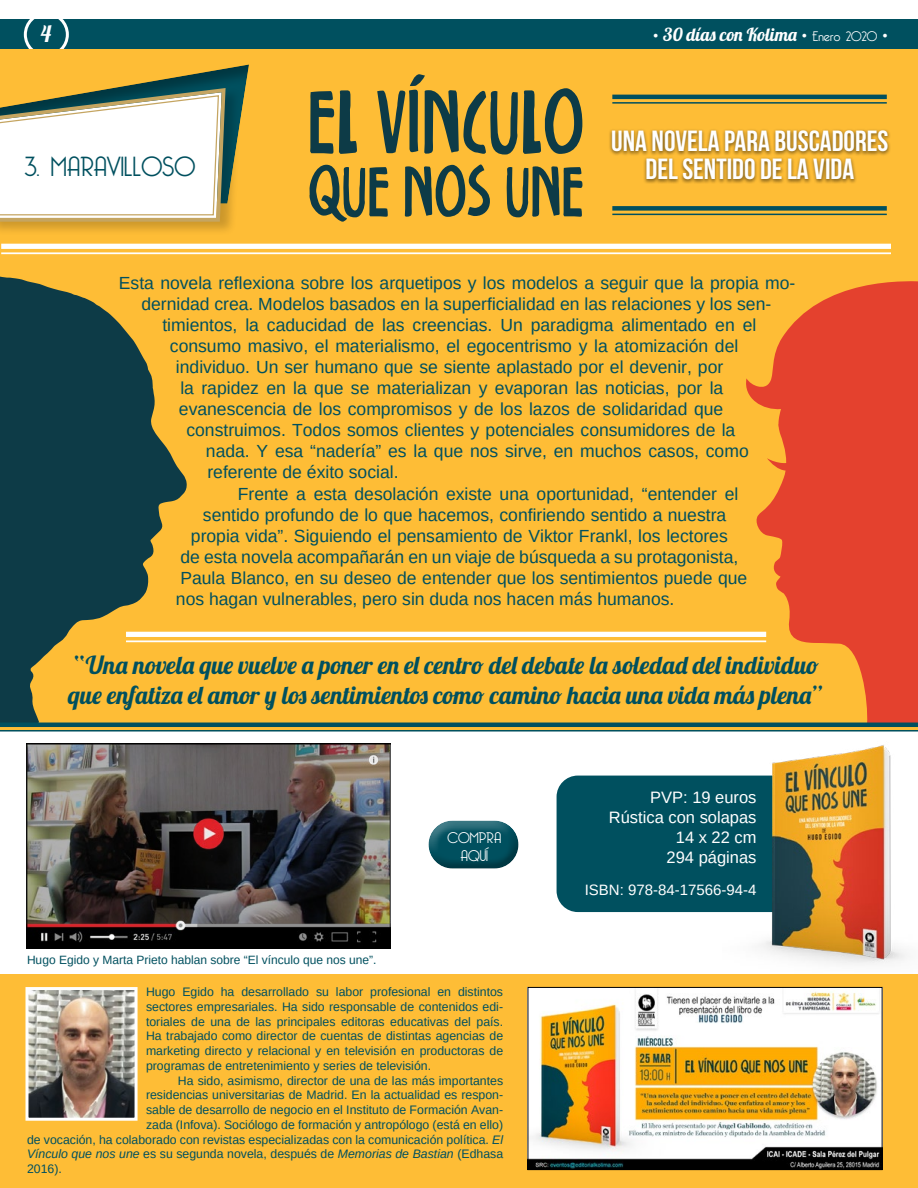
<style>
.page{position:relative;width:918px;height:1188px;background:#fff}
.page>*{position:absolute;margin:0;border:0;box-sizing:border-box;transform-origin:0 0}
.t1{font:129.75px "Brightand Beautiful";color:#0d3b47}
.t2{font:102.75px "Brightand Beautiful";color:#0d3b47}
.t3{font:700 29.1px/28.3px "Bebas Neue";color:#fff;text-align:center}
.t4{font:300 27px "Bellerose";color:#00505f}
.t5{font:24.75px/29.7px "Lobster 1.4";letter-spacing:.02em;color:#00505f}
.t6{font:22.5px "Lobster 1.4";color:#fff}
.t7{font:18px "Lobster 1.4";color:#fff}
.t8{font:17.55px "Arimo";color:#00505f}
.t9{font:16.5px/19.8px "Arimo";color:#fff;text-align:right}
.t10{font:15px "Arimo";color:#fff}
.t11{font:300 15px/18px "Bellerose";color:#fff;text-align:center}
.t12{font:12.3px/14.7px "Arimo";color:#00505f;text-align:justify}
.t13{font:12px "Arimo";color:#00505f}
.s1{font-family:"Arial";font-size:15px}
.s2{font-family:"Bellerose";font-weight:300;font-size:13.5px}
.s3{font-style:italic}
</style>
<div class="page">
<div style="left:0;top:20px;width:918px;height:30px;background:#00505f"></div>
<div style="left:24px;top:12px;width:45px;height:45px;border:3px solid #fff;border-radius:50%"></div>
<div style="left:0;top:50px;width:918px;height:1138px;background:#febd36"></div>
<div style="left:0;top:732px;width:918px;height:242px;background:#fff"></div>
<div style="left:0;top:86px;width:242px;height:150px;background:#000;opacity:.2"></div>
<svg style="left:0;top:65px;width:249px;height:159px"></svg>
<svg style="left:0;top:276px;width:187px;height:447px;fill:#0d3b47"></svg>
<svg style="left:743px;top:281px;width:175px;height:442px;fill:#e4412e"></svg>
<svg style="left:410px;top:74px;width:15px;height:12px"></svg>
<hr style="left:0;top:723px;width:918px;height:4px;background:#00505f">
<hr style="left:0;top:730px;width:918px;height:2px;background:#00505f">
<hr style="left:612px;top:95px;width:275px;height:4px;background:#00505f">
<hr style="left:612px;top:102px;width:275px;height:2px;background:#00505f">
<div style="left:612px;top:206px;width:275px;height:5px;background:#00505f"></div>
<hr style="left:612px;top:214px;width:275px;height:1px;background:#00505f">
<div style="left:557px;top:776px;width:237px;height:136px;background:#00505f;border-radius:21px"></div>
<img style="left:723px;top:745px;width:184px;height:219px">
<div style="left:417px;top:810px;width:107px;height:52px;background:#fff;opacity:.3"></div>
<div style="left:423px;top:826px;width:107px;height:44px;background:#000;opacity:.3"></div>
<div style="left:609px;top:128px;width:282px;height:56px;background:#000;opacity:.45"></div>
<img style="left:27px;top:744px;width:363px;height:204px">
<img style="left:30px;top:991px;width:104px;height:126px">
<div style="left:26px;top:987px;width:112px;height:134px;border:3px solid #fff"></div>
<div style="left:126px;top:632px;width:640px;height:5px;background:#fff"></div>
<hr style="left:126px;top:640px;width:640px;height:2px;background:#fff">
<div style="left:1px;top:244px;width:890px;height:5px;background:#fff"></div>
<hr style="left:1px;top:252px;width:890px;height:2px;background:#fff">
<img style="left:530px;top:989px;width:350px;height:179px">
<div style="left:528px;top:987px;width:354px;height:183px;border:1px solid #000"></div>
<p class="t6" style="left:41px;top:19px;width:12px">4</p>
<p class="t7" style="left:653px;top:23px;width:236px"><span class="s1">•</span> 30 días con Kolima <span class="s1">•</span> <span class="s2">Enero 2020</span> <span class="s1">•</span></p>
<h1 class="t1" style="left:308px;top:32px;width:278px">EL VINCULO</h1>
<h3 class="t4" style="left:24px;top:151px;width:172px">3. MARAVILLOSO</h3>
<h2 class="t2" style="left:308px;top:120px;width:278px">QUE NOS UNE</h2>
<h3 class="t3" style="left:611px;top:126px;width:278px">UNA NOVELA PARA BUSCADORES<br>DEL SENTIDO DE LA VIDA</h3>
<p class="t8" style="left:119px;top:272px;width:678px">Esta novela reflexiona sobre los arquetipos y los modelos a seguir que la propia mo-</p>
<p class="t8" style="left:141px;top:293px;width:631px">dernidad crea. Modelos basados en la superficialidad en las relaciones y los sen-</p>
<p class="t8" style="left:162px;top:314px;width:595px">timientos, la caducidad de las creencias. Un paradigma alimentado en el</p>
<p class="t8" style="left:170px;top:335px;width:570px">consumo masivo, el materialismo, el egocentrismo y la atomización del</p>
<p class="t8" style="left:176px;top:356px;width:549px">individuo. Un ser humano que se siente aplastado por el devenir, por</p>
<p class="t8" style="left:180px;top:377px;width:544px">la rapidez en la que se materializan y evaporan las noticias, por la</p>
<p class="t8" style="left:179px;top:398px;width:546px">evanescencia de los compromisos y de los lazos de solidaridad que</p>
<p class="t8" style="left:186px;top:419px;width:550px">construimos. Todos somos clientes y potenciales consumidores de la</p>
<p class="t8" style="left:206px;top:440px;width:544px">nada. Y esa “nadería” es la que nos sirve, en muchos casos, como</p>
<p class="t8" style="left:207px;top:461px;width:193px">referente de éxito social.</p>
<p class="t8" style="left:238px;top:482px;width:502px">Frente a esta desolación existe una oportunidad, “entender el</p>
<p class="t8" style="left:203px;top:503px;width:525px">sentido profundo de lo que hacemos, confiriendo sentido a nuestra</p>
<p class="t8" style="left:191px;top:524px;width:538px">propia vida”. Siguiendo el pensamiento de Viktor Frankl, los lectores</p>
<p class="t8" style="left:180px;top:546px;width:559px">de esta novela acompañarán en un viaje de búsqueda a su protagonista,</p>
<p class="t8" style="left:180px;top:567px;width:568px">Paula Blanco, en su deseo de entender que los sentimientos puede que</p>
<p class="t8" style="left:176px;top:588px;width:500px">nos hagan vulnerables, pero sin duda nos hacen más humanos.</p>
<h3 class="t5" style="left:68px;top:650px;width:757px">“Una novela que vuelve a poner en el centro del debate la soledad del individuo que enfatiza el amor y los sentimientos como camino hacia una vida más plena”</h3>
<p class="t13" style="left:27px;top:952px;width:351px">Hugo Egido y Marta Prieto hablan sobre “El vínculo que nos une”.</p>
<p class="t11" style="left:447px;top:829px;width:55px">COMPRA<br>AQUÍ</p>
<p class="t12" style="left:146px;top:984px;width:359px">Hugo Egido ha desarrollado su labor profesional en distintos sectores empresariales. Ha sido responsable de contenidos edi&shy;toriales de una de las principales editoras educativas del país.<br>Ha trabajado como director de cuentas de distintas agencias de marketing directo y relacional y en televisión en productoras de programas de entretenimiento y series de televisión.</p>
<p class="t12" style="left:178px;top:1073px;width:327px">Ha sido, asimismo, director de una de las más importantes</p>
<p class="t12" style="left:146px;top:1088px;width:359px">residencias universitarias de Madrid. En la actualidad es respon-</p>
<p class="t12" style="left:146px;top:1103px;width:359px">sable de desarrollo de negocio en el Instituto de Formación Avan-</p>
<p class="t12" style="left:146px;top:1117px;width:359px">zada (Infova). Sociólogo de formación y antropólogo (está en ello)</p>
<p class="t12" style="left:27px;top:1132px;width:478px">de vocación, ha colaborado con revistas especializadas con la comunicación política. <span class="s3">El</span></p>
<p class="t12" style="left:27px;top:1147px;width:478px"><span class="s3">Vínculo que nos une</span> es su segunda novela, después de <span class="s3">Memorias de Bastian</span> (Edhasa</p>
<p class="t12" style="left:27px;top:1162px;width:36px">2016).</p>
<p class="t9" style="left:609px;top:788px;width:149px">PVP: 19 euros<br>Rústica con solapas<br>14 x 22 cm<br>294 páginas</p>
<p class="t10" style="left:585px;top:880px;width:173px">ISBN: 978-84-17566-94-4</p>
</div>
